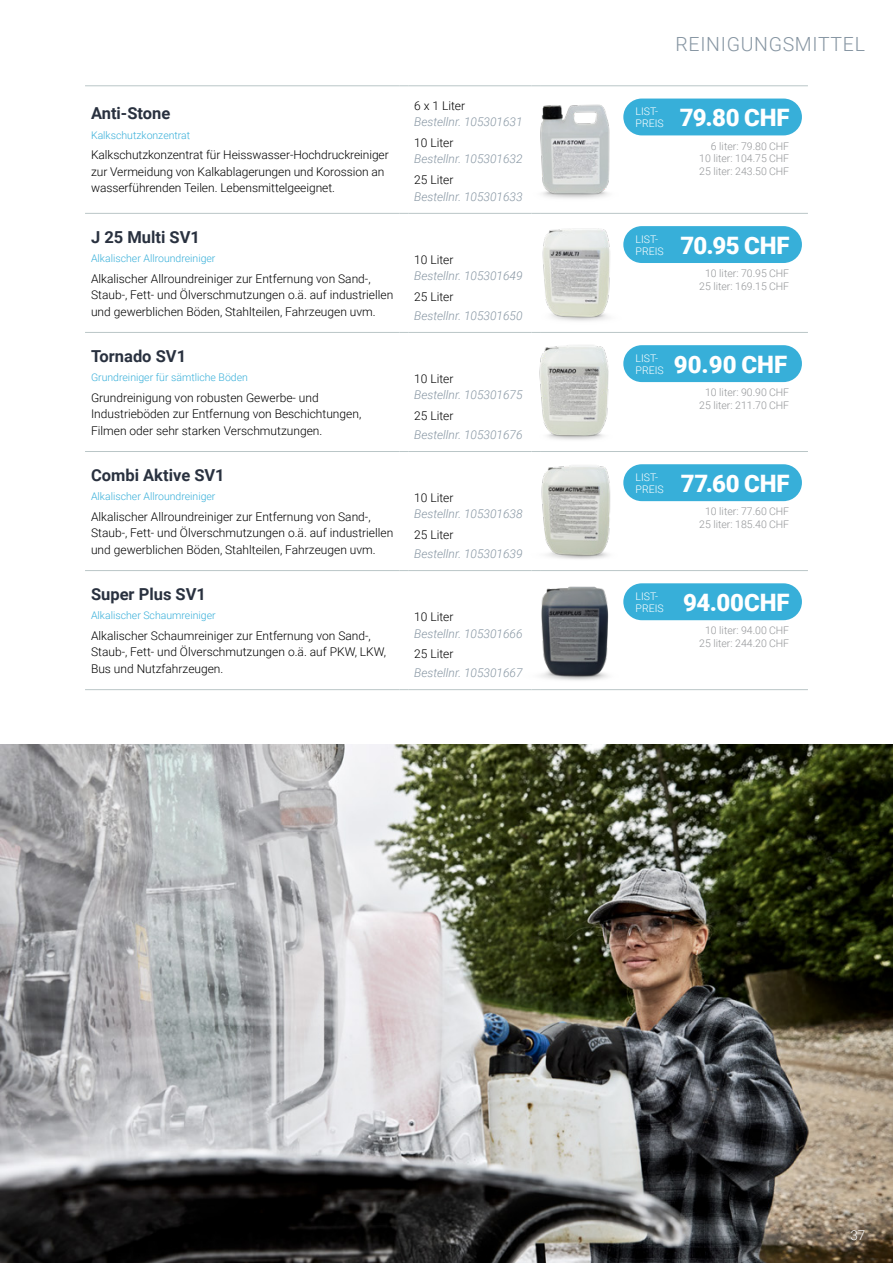
<style>
.page{position:relative;width:893px;height:1263px;background:#fff}
.page>*{position:absolute;margin:0;border:0;box-sizing:border-box;transform-origin:0 0}
.t1{font:900 24px "Roboto";letter-spacing:-.005em;color:#fff}
.t2{font:300 19.5px "Roboto";letter-spacing:.035em;color:#8796a3}
.t3{font:700 16.5px "Roboto";color:#29313f}
.t4{font:300 13.5px "Roboto";color:#fff}
.t5{font:300 12px/16.5px "Roboto";color:#000}
.t6{font:italic 300 12px "Roboto";color:#8796a3}
.t7{font:300 10.5px/12.6px "Roboto";color:#939598;text-align:center}
.t8{font:300 10.5px "Roboto";color:#37afd9}
.t9{font:300 10.5px/12px "Roboto";color:#fff}
</style>
<div class="page">
<img style="left:0;top:744px;width:893px;height:519px">
<img style="left:542px;top:226px;width:95px;height:95px">
<img style="left:455px;top:85px;width:220px;height:114px">
<img style="left:539px;top:345px;width:129px;height:95px">
<img style="left:541px;top:465px;width:134px;height:94px">
<img style="left:482px;top:586px;width:185px;height:105px">
<hr style="left:85px;top:86px;width:315px;height:1px;background:#bac6c7">
<hr style="left:408px;top:86px;width:123px;height:1px;background:#bac6c7">
<hr style="left:540px;top:86px;width:268px;height:1px;background:#bac6c7">
<hr style="left:85px;top:213px;width:315px;height:1px;background:#bac6c7">
<hr style="left:408px;top:213px;width:123px;height:1px;background:#bac6c7">
<hr style="left:540px;top:213px;width:268px;height:1px;background:#bac6c7">
<hr style="left:85px;top:332px;width:315px;height:1px;background:#bac6c7">
<hr style="left:408px;top:332px;width:123px;height:1px;background:#bac6c7">
<hr style="left:540px;top:332px;width:268px;height:1px;background:#bac6c7">
<hr style="left:85px;top:451px;width:315px;height:1px;background:#bac6c7">
<hr style="left:408px;top:451px;width:123px;height:1px;background:#bac6c7">
<hr style="left:540px;top:451px;width:268px;height:1px;background:#bac6c7">
<hr style="left:85px;top:570px;width:315px;height:1px;background:#bac6c7">
<hr style="left:408px;top:570px;width:123px;height:1px;background:#bac6c7">
<hr style="left:540px;top:570px;width:268px;height:1px;background:#bac6c7">
<hr style="left:85px;top:689px;width:315px;height:1px;background:#bac6c7">
<hr style="left:408px;top:689px;width:123px;height:1px;background:#bac6c7">
<hr style="left:540px;top:689px;width:268px;height:1px;background:#bac6c7">
<div style="left:623px;top:99px;width:179px;height:36px;background:#37afd9;border-radius:18px"></div>
<div style="left:623px;top:226px;width:179px;height:37px;background:#37afd9;border-radius:18px"></div>
<div style="left:623px;top:345px;width:179px;height:37px;background:#37afd9;border-radius:18px"></div>
<div style="left:623px;top:464px;width:179px;height:37px;background:#37afd9;border-radius:18px"></div>
<div style="left:623px;top:583px;width:179px;height:37px;background:#37afd9;border-radius:18px"></div>
<h3 class="t3" style="left:91px;top:102px;width:81px">Anti-Stone</h3>
<p class="t8" style="left:91px;top:127px;width:101px">Kalkschutzkonzentrat</p>
<p class="t5" style="left:91px;top:146px;width:299px">Kalkschutzkonzentrat für Heisswasser-Hochdruckreiniger zur Vermeidung von Kalkablagerungen und Korossion an wasserführenden Teilen. Lebensmittelgeeignet.</p>
<h3 class="t3" style="left:91px;top:225px;width:110px">J 25 Multi SV1</h3>
<p class="t8" style="left:91px;top:251px;width:126px">Alkalischer Allroundreiniger</p>
<p class="t5" style="left:91px;top:270px;width:304px">Alkalischer Allroundreiniger zur Entfernung von Sand-,<br>Staub-, Fett- und Ölverschmutzungen o.ä. auf industriellen und gewerblichen Böden, Stahlteilen, Fahrzeugen uvm.</p>
<h3 class="t3" style="left:91px;top:344px;width:97px">Tornado SV1</h3>
<p class="t8" style="left:91px;top:370px;width:158px">Grundreiniger für sämtliche Böden</p>
<p class="t5" style="left:91px;top:389px;width:272px">Grundreinigung von robusten Gewerbe- und<br>Industrieböden zur Entfernung von Beschichtungen,<br>Filmen oder sehr starken Verschmutzungen.</p>
<h3 class="t3" style="left:91px;top:463px;width:135px">Combi Aktive SV1</h3>
<p class="t8" style="left:91px;top:489px;width:126px">Alkalischer Allroundreiniger</p>
<p class="t5" style="left:91px;top:508px;width:304px">Alkalischer Allroundreiniger zur Entfernung von Sand-,<br>Staub-, Fett- und Ölverschmutzungen o.ä. auf industriellen und gewerblichen Böden, Stahlteilen, Fahrzeugen uvm.</p>
<h3 class="t3" style="left:91px;top:582px;width:116px">Super Plus SV1</h3>
<p class="t8" style="left:91px;top:608px;width:126px">Alkalischer Schaumreiniger</p>
<p class="t5" style="left:91px;top:627px;width:297px">Alkalischer Schaumreiniger zur Entfernung von Sand-,<br>Staub-, Fett- und Ölverschmutzungen o.ä. auf PKW, LKW,<br>Bus und Nutzfahrzeugen.</p>
<p class="t5" style="left:414px;top:97px;width:52px">6 x 1 Liter</p>
<p class="t6" style="left:414px;top:113px;width:110px">Bestellnr. 105301631</p>
<p class="t5" style="left:414px;top:134px;width:41px">10 Liter</p>
<p class="t6" style="left:414px;top:151px;width:110px">Bestellnr. 105301632</p>
<p class="t5" style="left:414px;top:171px;width:41px">25 Liter</p>
<p class="t6" style="left:414px;top:188px;width:110px">Bestellnr. 105301633</p>
<p class="t5" style="left:414px;top:251px;width:41px">10 Liter</p>
<p class="t6" style="left:414px;top:268px;width:110px">Bestellnr. 105301649</p>
<p class="t5" style="left:414px;top:288px;width:41px">25 Liter</p>
<p class="t6" style="left:414px;top:307px;width:110px">Bestellnr. 105301650</p>
<p class="t5" style="left:414px;top:370px;width:41px">10 Liter</p>
<p class="t6" style="left:414px;top:387px;width:110px">Bestellnr. 105301675</p>
<p class="t5" style="left:414px;top:407px;width:41px">25 Liter</p>
<p class="t6" style="left:414px;top:426px;width:110px">Bestellnr. 105301676</p>
<p class="t5" style="left:414px;top:489px;width:41px">10 Liter</p>
<p class="t6" style="left:414px;top:506px;width:110px">Bestellnr. 105301638</p>
<p class="t5" style="left:414px;top:526px;width:41px">25 Liter</p>
<p class="t6" style="left:414px;top:545px;width:110px">Bestellnr. 105301639</p>
<p class="t5" style="left:414px;top:608px;width:41px">10 Liter</p>
<p class="t6" style="left:414px;top:625px;width:110px">Bestellnr. 105301666</p>
<p class="t5" style="left:414px;top:645px;width:41px">25 Liter</p>
<p class="t6" style="left:414px;top:664px;width:110px">Bestellnr. 105301667</p>
<h2 class="t2" style="left:675px;top:30px;width:191px">REINIGUNGSMITTEL</h2>
<p class="t9" style="left:636px;top:105px;width:30px">LIST-<br>PREIS</p>
<h1 class="t1" style="left:680px;top:101px;width:111px">79.80 CHF</h1>
<p class="t7" style="left:699px;top:139px;width:91px;text-align:justify;text-indent:12px">6 liter: 79.80 CHF 10 liter: 104.75 CHF 25 liter: 243.50 CHF</p>
<p class="t9" style="left:636px;top:232px;width:30px">LIST-<br>PREIS</p>
<h1 class="t1" style="left:680px;top:228px;width:111px">70.95 CHF</h1>
<p class="t7" style="left:699px;top:267px;width:91px">10 liter: 70.95 CHF<br>25 liter: 169.15 CHF</p>
<p class="t9" style="left:636px;top:351px;width:30px">LIST-<br>PREIS</p>
<h1 class="t1" style="left:674px;top:347px;width:115px">90.90 CHF</h1>
<p class="t7" style="left:699px;top:386px;width:91px">10 liter: 90.90 CHF<br>25 liter: 211.70 CHF</p>
<p class="t9" style="left:636px;top:470px;width:30px">LIST-<br>PREIS</p>
<h1 class="t1" style="left:681px;top:466px;width:110px">77.60 CHF</h1>
<p class="t7" style="left:699px;top:505px;width:91px">10 liter: 77.60 CHF<br>25 liter: 185.40 CHF</p>
<p class="t9" style="left:636px;top:590px;width:30px">LIST-<br>PREIS</p>
<h1 class="t1" style="left:683px;top:585px;width:108px">94.00CHF</h1>
<p class="t7" style="left:699px;top:624px;width:91px">10 liter: 94.00 CHF<br>25 liter: 244.20 CHF</p>
<p class="t4" style="left:850px;top:1225px;width:16px">37</p>
</div>
